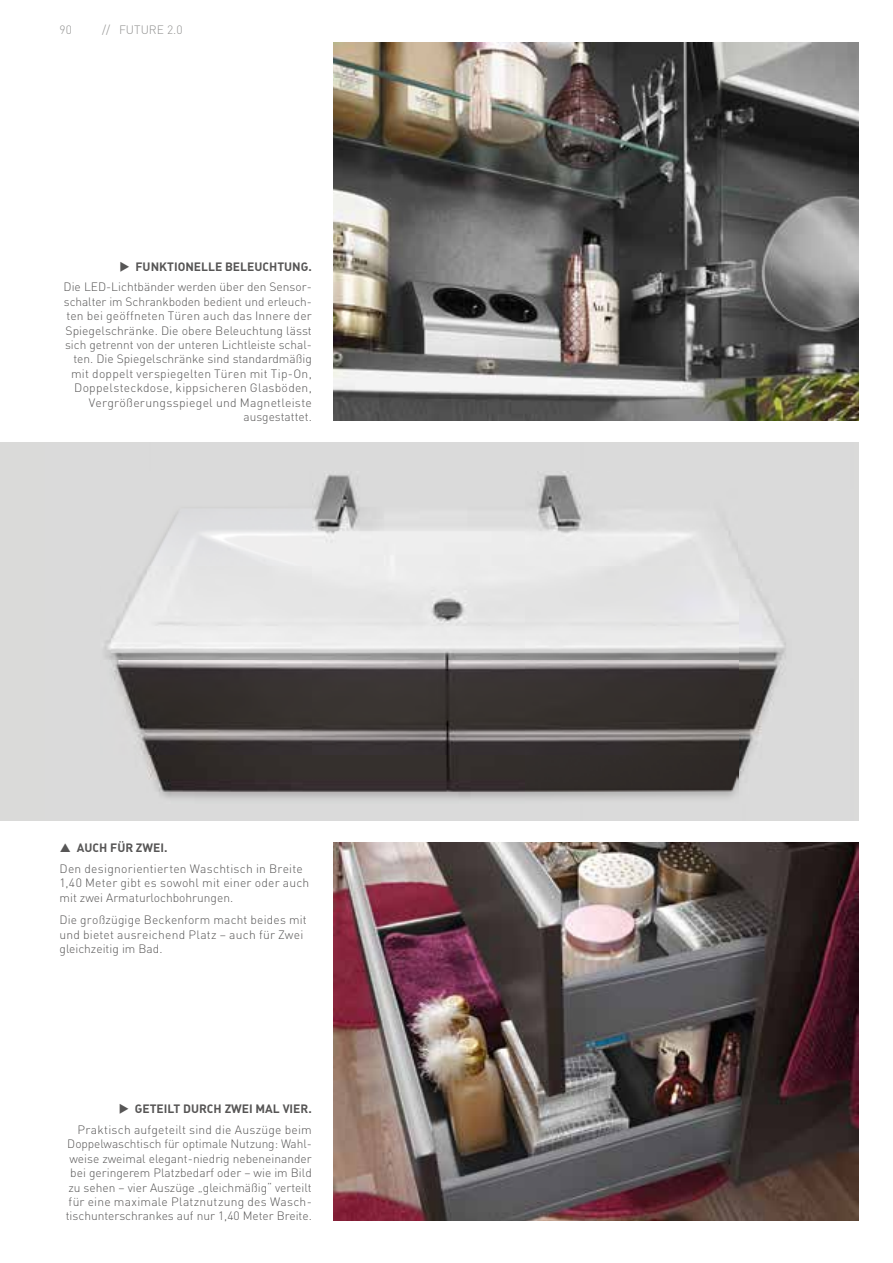
<style>
.page{position:relative;width:893px;height:1263px;background:#fff}
.page>*{position:absolute;margin:0;border:0;box-sizing:border-box;transform-origin:0 0}
.t1{font:300 12px/14.4px "DIN";color:#575656;text-align:right}
.t2{font:300 12px/20.9px "DIN";letter-spacing:.02em;color:#575656;text-align:right}
.t3{font:300 12px "DIN";color:#929291}
.t4{font:700 12px "DIN";color:#575656}
.s1{font-weight:700}
</style>
<div class="page">
<img style="left:333px;top:43px;width:526px;height:378px">
<img style="left:333px;top:842px;width:526px;height:378px">
<div style="left:0;top:442px;width:859px;height:379px;background:#dadad9"></div>
<img style="left:105px;top:474px;width:681px;height:325px">
<p class="t3" style="left:60px;top:22px;width:14px">90</p>
<p class="t3" style="left:102px;top:22px;width:82px">// FUTURE 2.0</p>
<p class="t1" style="left:64px;top:256px;width:250px;line-height:20.7px">◆ <span class="s1">FUNKTIONELLE BELEUCHTUNG.<br></span>Die LED-Lichtbänder werden über den Sensor-</p>
<p class="t1" style="left:64px;top:294px;width:249px">schalter im Schrankboden bedient und erleuch&shy;ten bei geöffneten Türen auch das Innere der Spiegelschränke. Die obere Beleuchtung lässt sich getrennt von der unteren Lichtleiste schal&shy;ten. Die Spiegelschränke sind standardmäßig mit doppelt verspiegelten Türen mit Tip-On, Doppelsteckdose, kippsicheren Glasböden, Vergrößerungsspiegel und Magnetleiste ausgestattet.</p>
<p class="t4" style="left:77px;top:840px;width:92px">AUCH FÜR ZWEI.</p>
<p class="t1" style="left:60px;top:861px;width:251px;text-align:left">Den designorientierten Waschtisch in Breite<br>1,40 Meter gibt es sowohl mit einer oder auch mit zwei Armaturlochbohrungen.</p>
<p class="t1" style="left:60px;top:913px;width:249px;text-align:left">Die großzügige Beckenform macht beides mit und bietet ausreichend Platz – auch für Zwei gleichzeitig im Bad.</p>
<p class="t2" style="left:77px;top:1098px;width:236px">◆ <span class="s1">GETEILT DURCH ZWEI MAL VIER.<br></span>Praktisch aufgeteilt sind die Auszüge beim</p>
<p class="t1" style="left:66px;top:1137px;width:248px;text-align:center">Doppelwaschtisch für optimale Nutzung: Wahl&shy;weise zweimal elegant-niedrig nebeneinander bei geringerem Platzbedarf oder – wie im Bild zu sehen – vier Auszüge „gleichmäßig“ verteilt für eine maximale Platznutzung des Wasch&shy;tischunterschrankes auf nur 1,40 Meter Breite.</p>
</div>
